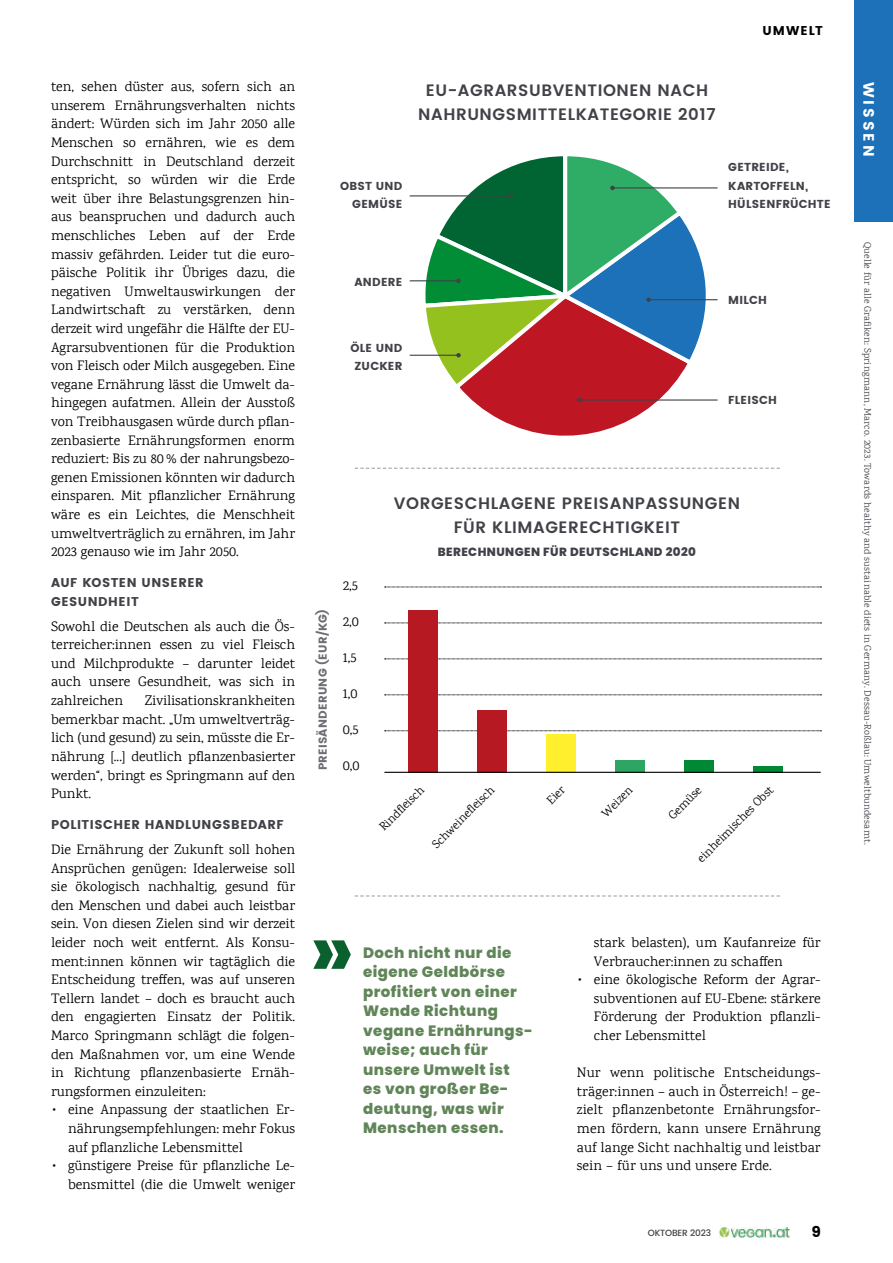
<style>
.page{position:relative;width:893px;height:1263px;background:#fff}
.page>*{position:absolute;margin:0;border:0;box-sizing:border-box;transform-origin:0 0}
.t1{font:600 16.5px/24px "Poppins";letter-spacing:.035em;color:#414248;text-align:center}
.t2{font:800 15px/19.5px "Poppins";letter-spacing:.03em;color:#608558}
.t3{font:15px "Poppins";letter-spacing:.2em;color:#fff}
.t4{font:15px "Poppins";color:#000}
.t5{font:14.1px/18.6px "Karma";color:#000;text-align:justify}
.t6{font:12.75px/18.6px "Poppins";letter-spacing:.045em;color:#414248}
.t7{font:12.75px "Poppins";letter-spacing:.085em;color:#000}
.t8{font:12px "Karma";color:#000}
.t9{font:800 11.85px "Poppins";letter-spacing:.035em;color:#414248}
.t10{font:11.55px/18.5px "Poppins";letter-spacing:.02em;color:#414248}
.t11{font:11.55px "Poppins";letter-spacing:.02em;color:#6f6c72}
.t12{font:9.75px "Karma";letter-spacing:.02em;color:#414248}
.t13{font:500 9px "Poppins";letter-spacing:-.02em;color:#414248}
</style>
<div class="page">
<svg style="left:385px;top:587px;width:436px;height:1px"></svg>
<svg style="left:385px;top:623px;width:436px;height:1px"></svg>
<svg style="left:385px;top:659px;width:436px;height:1px"></svg>
<svg style="left:385px;top:695px;width:436px;height:1px"></svg>
<svg style="left:385px;top:730px;width:436px;height:1px"></svg>
<svg style="left:355px;top:468px;width:425px;height:1px"></svg>
<svg style="left:355px;top:895px;width:425px;height:1px"></svg>
<hr style="left:612px;top:187px;width:106px;height:1px;background:#414248">
<hr style="left:649px;top:299px;width:69px;height:1px;background:#414248">
<hr style="left:579px;top:399px;width:139px;height:2px;background:#414248">
<hr style="left:410px;top:355px;width:48px;height:1px;background:#414248">
<hr style="left:410px;top:280px;width:48px;height:1px;background:#414248">
<hr style="left:410px;top:195px;width:101px;height:1px;background:#414248">
<svg style="left:419px;top:156px;width:298px;height:280px"></svg>
<img style="left:720px;top:1227px;width:69px;height:10px">
<div style="left:408px;top:610px;width:30px;height:163px;background:#b71923"></div>
<div style="left:477px;top:710px;width:30px;height:63px;background:#b71923"></div>
<div style="left:546px;top:734px;width:30px;height:39px;background:#ffef2c"></div>
<div style="left:615px;top:760px;width:30px;height:13px;background:#2ea663"></div>
<div style="left:684px;top:760px;width:30px;height:13px;background:#008834"></div>
<svg style="left:753px;top:766px;width:30px;height:6px"></svg>
<div style="left:855px;top:0;width:38px;height:221px;background:#1d71b8"></div>
<svg style="left:313px;top:940px;width:38px;height:29px"></svg>
<hr style="left:384px;top:772px;width:437px;height:1px;background:#000">
<p class="t5" style="left:51px;top:77px;width:246px">ten, sehen düster aus, sofern sich an unserem Ernährungsverhalten nichts ändert: Würden sich im Jahr 2050 alle Menschen so ernähren, wie es dem Durchschnitt in Deutschland derzeit entspricht, so würden wir die Erde weit über ihre Belastungsgrenzen hin&shy;aus beanspruchen und dadurch auch menschliches Leben auf der Erde massiv gefährden. Leider tut die euro&shy;päische Politik ihr Übriges dazu, die negativen Umweltauswirkungen der Landwirtschaft zu verstärken, denn derzeit wird ungefähr die Hälfte der EU-Agrarsubventionen für die Produktion von Fleisch oder Milch ausgegeben. Eine vegane Ernährung lässt die Umwelt da&shy;hingegen aufatmen. Allein der Ausstoß von Treibhausgasen würde durch pflan&shy;zenbasierte Ernährungsformen enorm reduziert: Bis zu 80 % der nahrungsbezo&shy;genen Emissionen könnten wir dadurch einsparen. Mit pflanzlicher Ernährung wäre es ein Leichtes, die Menschheit umweltverträglich zu ernähren, im Jahr 2023 genauso wie im Jahr 2050.</p>
<p class="t6" style="left:51px;top:574px;width:154px">AUF KOSTEN UNSERER<br>GESUNDHEIT</p>
<p class="t5" style="left:51px;top:616px;width:246px">Sowohl die Deutschen als auch die Ös&shy;terreicher:innen essen zu viel Fleisch und Milchprodukte – darunter leidet auch unsere Gesundheit, was sich in zahlreichen</p>
<p class="t5" style="left:51px;top:691px;width:246px;text-indent:94px">Zivilisationskrankheiten bemerkbar macht. „Um umweltverträg&shy;lich (und gesund) zu sein, müsste die Er&shy;nährung [...] deutlich pflanzenbasierter werden“, bringt es Springmann auf den Punkt.</p>
<p class="t6" style="left:51px;top:816px;width:234px">POLITISCHER HANDLUNGSBEDARF</p>
<p class="t5" style="left:51px;top:840px;width:246px">Die Ernährung der Zukunft soll hohen Ansprüchen genügen: Idealerweise soll sie ökologisch nachhaltig, gesund für den Menschen und dabei auch leistbar sein. Von diesen Zielen sind wir derzeit leider noch weit entfernt. Als Konsu&shy;ment:innen können wir tagtäglich die Entscheidung treffen, was auf unseren Tellern landet – doch es braucht auch den engagierten Einsatz der Politik.<br>Marco Springmann schlägt die folgen&shy;den Maßnahmen vor, um eine Wende in Richtung pflanzenbasierte Ernäh&shy;rungsformen einzuleiten:</p>
<p class="t5" style="left:68px;top:1100px;width:229px;text-indent:-17px">• eine Anpassung der staatlichen Er&shy;nährungsempfehlungen: mehr Fokus auf pflanzliche Lebensmittel</p>
<p class="t5" style="left:51px;top:1156px;width:246px;text-align:right">• günstigere Preise für pflanzliche Le&shy;bensmittel (die die Umwelt weniger</p>
<p class="t7" style="left:762px;top:24px;width:62px">UMWELT</p>
<p class="t10" style="left:340px;top:177px;width:64px;text-align:right">OBST UND<br>GEMÜSE</p>
<p class="t1" style="left:418px;top:79px;width:299px">EU-AGRARSUBVENTIONEN NACH<br>NAHRUNGSMITTELKATEGORIE 2017</p>
<p class="t10" style="left:728px;top:158px;width:104px">GETREIDE,<br>KARTOFFELN,<br>HÜLSENFRÜCHTE</p>
<p class="t10" style="left:354px;top:273px;width:49px">ANDERE</p>
<p class="t10" style="left:350px;top:339px;width:54px;text-align:center">ÖLE UND<br>ZUCKER</p>
<p class="t10" style="left:728px;top:291px;width:40px">MILCH</p>
<p class="t10" style="left:728px;top:391px;width:50px">FLEISCH</p>
<p class="t11" style="left:316px;top:770px;width:163px;rotate:-90deg">PREISÄNDERUNG (EUR/KG)</p>
<p class="t5" style="left:343px;top:576px;width:17px">2,5</p>
<p class="t5" style="left:343px;top:612px;width:18px">2,0</p>
<p class="t5" style="left:343px;top:648px;width:15px">1,5</p>
<p class="t5" style="left:343px;top:684px;width:16px">1,0</p>
<p class="t5" style="left:343px;top:720px;width:17px">0,5</p>
<p class="t5" style="left:343px;top:756px;width:18px">0,0</p>
<p class="t1" style="left:394px;top:492px;width:348px">VORGESCHLAGENE PREISANPASSUNGEN<br>FÜR KLIMAGERECHTIGKEIT</p>
<p class="t9" style="left:438px;top:545px;width:260px">BERECHNUNGEN FÜR DEUTSCHLAND 2020</p>
<p class="t8" style="left:376px;top:823px;width:59px;rotate:-45deg">Rindfl eisch</p>
<p class="t8" style="left:429px;top:841px;width:84px;rotate:-45deg">Schweinefl eisch</p>
<p class="t8" style="left:543px;top:797px;width:22px;rotate:-45deg">Eier</p>
<p class="t8" style="left:665px;top:812px;width:43px;rotate:-45deg">Gemüse</p>
<p class="t8" style="left:694px;top:855px;width:104px;rotate:-45deg">einheimisches Obst</p>
<p class="t8" style="left:598px;top:810px;width:40px;rotate:-45deg">Weizen</p>
<p class="t2" style="left:363px;top:943px;width:171px">Doch nicht nur die eigene Geldbörse profitiert von einer<br>Wende Richtung vegane Ernährungs&shy;weise; auch für unsere Umwelt ist<br>es von großer Be&shy;deutung, was wir<br>Menschen essen.</p>
<p class="t5" style="left:594px;top:933px;width:228px">stark belasten), um Kaufanreize für<br>Verbraucher:innen zu schaffen</p>
<p class="t5" style="left:594px;top:970px;width:228px;text-indent:-17px">• eine ökologische Reform der Agrar&shy;subventionen auf EU-Ebene: stärkere Förderung der Produktion pflanzli&shy;cher Lebensmittel</p>
<p class="t5" style="left:577px;top:1063px;width:245px">Nur wenn politische Entscheidungs&shy;träger:innen – auch in Österreich! – ge&shy;zielt pflanzenbetonte Ernährungsfor&shy;men fördern, kann unsere Ernährung auf lange Sicht nachhaltig und leistbar sein – für uns und unsere Erde.</p>
<p class="t13" style="left:648px;top:1227px;width:65px">OKTOBER 2023</p>
<p class="t4" style="left:811px;top:1223px;width:11px">9</p>
<p class="t3" style="left:877px;top:81px;width:77px;rotate:90deg">WISSEN</p>
<p class="t12" style="left:873px;top:242px;width:604px;rotate:90deg">Quelle für alle Grafiken: Springmann, Marco. 2023. Towards healthy and sustainable diets in Germany. Dessau-Roßlau: Umweltbundesamt.</p>
</div>
